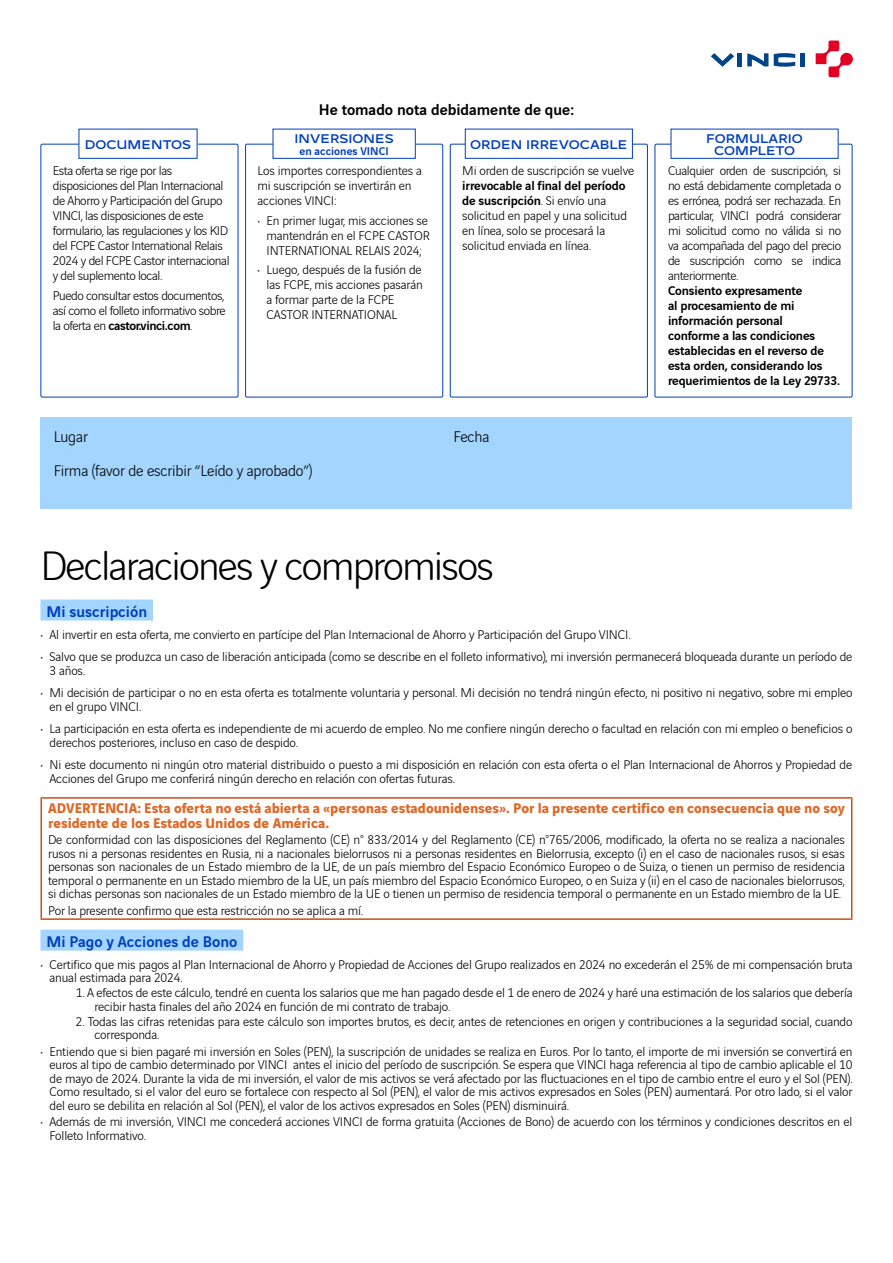
<style>
.page{position:relative;width:893px;height:1263px;background:#fff}
.page>*{position:absolute;margin:0;border:0;box-sizing:border-box;transform-origin:0 0}
.t1{font:300 43.5px "Vinci Rounded";letter-spacing:-.04em;color:#000}
.t2{font:300 16.5px "Vinci Sans";letter-spacing:-.01em;color:#000}
.t3{font:500 16.5px "Vinci Sans";color:#003fbc}
.t4{font:500 16.5px "Vinci Sans";color:#000}
.t5{font:700 15px/15px "Vinci Sans";color:#db6a2a}
.t6{font:300 13.5px/15px "Vinci Sans";letter-spacing:-.01em;color:#000}
.t7{font:300 13.5px/15px "Vinci Sans";letter-spacing:-.03em;color:#000}
.t8{font:500 13.5px/15px "Vinci Sans";letter-spacing:-.01em;color:#000}
.t9{font:500 13.5px/12px "Vinci Sans Expanded";color:#003fbc;text-align:center}
.t10{font:500 12px "Vinci Sans";color:#003fbc}
.s1{font-weight:500}
</style>
<div class="page">
<svg style="left:774px;top:53px;width:21px;height:14px"></svg>
<div style="left:800px;top:53px;width:5px;height:13px;background:#004489"></div>
<div style="left:737px;top:53px;width:5px;height:13px;background:#004489"></div>
<svg style="left:747px;top:53px;width:21px;height:13px"></svg>
<svg style="left:711px;top:53px;width:23px;height:14px"></svg>
<svg style="left:816px;top:41px;width:37px;height:36px"></svg>
<div style="left:40px;top:417px;width:812px;height:92px;background:#a3d5fe"></div>
<div style="left:40px;top:144px;width:198px;height:253px;border:1px solid #003fbc;border-radius:2px"></div>
<div style="left:79px;top:129px;width:118px;height:29px;background:#fff"></div>
<div style="left:79px;top:129px;width:118px;height:30px;border:1px solid #003fbc"></div>
<div style="left:450px;top:144px;width:198px;height:253px;border:1px solid #003fbc;border-radius:2px"></div>
<div style="left:465px;top:129px;width:167px;height:29px;background:#fff"></div>
<div style="left:465px;top:129px;width:168px;height:30px;border:1px solid #003fbc"></div>
<div style="left:655px;top:144px;width:197px;height:253px;border:1px solid #003fbc;border-radius:2px"></div>
<div style="left:671px;top:129px;width:167px;height:29px;background:#fff"></div>
<div style="left:671px;top:129px;width:167px;height:30px;border:1px solid #003fbc"></div>
<div style="left:245px;top:144px;width:198px;height:253px;border:1px solid #003fbc;border-radius:2px"></div>
<div style="left:273px;top:129px;width:142px;height:29px;background:#fff"></div>
<div style="left:273px;top:129px;width:143px;height:30px;border:1px solid #003fbc"></div>
<div style="left:40px;top:599px;width:113px;height:21px;background:#a3d5fe"></div>
<div style="left:40px;top:930px;width:203px;height:21px;background:#a3d5fe"></div>
<hr style="left:40px;top:797px;width:812px;height:2px;background:#cc4d1c">
<hr style="left:40px;top:799px;width:2px;height:119px;background:#cc4d1c">
<hr style="left:851px;top:799px;width:1px;height:119px;background:#cc4d1c">
<hr style="left:40px;top:918px;width:812px;height:2px;background:#cc4d1c">
<p class="t9" style="left:85px;top:137px;width:108px">DOCUMENTOS</p>
<p class="t7" style="left:53px;top:162px;width:178px">Esta oferta se rige por las disposiciones del Plan Internacional de Ahorro y Participación del Grupo VINCI, las disposiciones de este formulario, las regulaciones y los KID del FCPE Castor International Relais 2024 y del FCPE Castor internacional y del suplemento local.</p>
<p class="t6" style="left:53px;top:286px;width:175px;text-align:justify">Puedo consultar estos documentos, así como el folleto informativo sobre la oferta en <span class="s1">castor.vinci.com</span>.</p>
<p class="t4" style="left:319px;top:97px;width:257px">He tomado nota debidamente de que:</p>
<p class="t9" style="left:295px;top:131px;width:101px">INVERSIONES</p>
<p class="t10" style="left:300px;top:142px;width:91px">en acciones VINCI</p>
<p class="t6" style="left:258px;top:162px;width:166px">Los importes correspondientes a mi suscripción se invertirán en acciones VINCI:</p>
<p class="t6" style="left:267px;top:211px;width:165px;text-indent:-9px">• En primer lugar, mis acciones se mantendrán en el FCPE CASTOR<br>INTERNATIONAL RELAIS 2024;</p>
<p class="t6" style="left:267px;top:261px;width:158px;text-indent:-9px">• Luego, después de la fusión de las FCPE, mis acciones pasarán a formar parte de la FCPE<br>CASTOR INTERNATIONAL</p>
<p class="t9" style="left:470px;top:137px;width:159px">ORDEN IRREVOCABLE</p>
<p class="t6" style="left:462px;top:162px;width:174px">Mi orden de suscripción se vuelve</p>
<p class="t6" style="left:462px;top:177px;width:166px"><span class="s1">irrevocable al final del período de suscripción</span>. Si envío una solicitud en papel y una solicitud en línea, solo se procesará la solicitud enviada en línea.</p>
<p class="t2" style="left:54px;top:424px;width:36px">Lugar</p>
<p class="t2" style="left:453px;top:424px;width:37px">Fecha</p>
<p class="t2" style="left:54px;top:459px;width:260px">Firma (favor de escribir “Leído y aprobado”)</p>
<p class="t9" style="left:706px;top:131px;width:98px">FORMULARIO<br>COMPLETO</p>
<p class="t6" style="left:668px;top:162px;width:175px;text-align:justify">Cualquier orden de suscripción, si no está debidamente completada o es errónea, podrá ser rechazada. En particular, VINCI podrá considerar mi solicitud como no válida si no va acompañada del pago del precio de suscripción como se indica anteriormente.</p>
<p class="t8" style="left:668px;top:282px;width:174px">Consiento expresamente<br>al procesamiento de mi información personal<br>conforme a las condiciones establecidas en el reverso de esta orden, considerando los requerimientos de la Ley 29733.</p>
<h1 class="t1" style="left:40px;top:536px;width:455px">Declaraciones y compromisos</h1>
<p class="t3" style="left:46px;top:598px;width:102px">Mi suscripción</p>
<p class="t6" style="left:40px;top:625px;width:591px">• Al invertir en esta oferta, me convierto en partícipe del Plan Internacional de Ahorro y Participación del Grupo VINCI.</p>
<p class="t6" style="left:50px;top:649px;width:804px;line-height:13.5px;text-indent:-9px">• Salvo que se produzca un caso de liberación anticipada (como se describe en el folleto informativo), mi inversión permanecerá bloqueada durante un período de<br>3 años.</p>
<p class="t6" style="left:50px;top:685px;width:805px;line-height:13.5px;text-indent:-9px">• Mi decisión de participar o no en esta oferta es totalmente voluntaria y personal. Mi decisión no tendrá ningún efecto, ni positivo ni negativo, sobre mi empleo en el grupo VINCI.</p>
<p class="t6" style="left:50px;top:721px;width:804px;line-height:13.5px;text-indent:-9px">• La participación en esta oferta es independiente de mi acuerdo de empleo. No me confiere ningún derecho o facultad en relación con mi empleo o beneficios o derechos posteriores, incluso en caso de despido.</p>
<p class="t6" style="left:50px;top:757px;width:804px;line-height:13.5px;text-indent:-9px">• Ni este documento ni ningún otro material distribuido o puesto a mi disposición en relación con esta oferta o el Plan Internacional de Ahorros y Propiedad de<br>Acciones del Grupo me conferirá ningún derecho en relación con ofertas futuras.</p>
<p class="t5" style="left:48px;top:799px;width:798px">ADVERTENCIA: Esta oferta no está abierta a «personas estadounidenses». Por la presente certifico en consecuencia que no soy residente de los Estados Unidos de América.</p>
<p class="t6" style="left:48px;top:832px;width:798px;line-height:13.5px;text-align:justify">De conformidad con las disposiciones del Reglamento (CE) n° 833/2014 y del Reglamento (CE) n°765/2006, modificado, la oferta no se realiza a nacionales rusos ni a personas residentes en Rusia, ni a nacionales bielorrusos ni a personas residentes en Bielorrusia, excepto (i) en el caso de nacionales rusos, si esas personas son nacionales de un Estado miembro de la UE, de un país miembro del Espacio Económico Europeo o de Suiza, o tienen un permiso de residencia temporal o permanente en un Estado miembro de la UE, un país miembro del Espacio Económico Europeo, o en Suiza y (ii) en el caso de nacionales bielorrusos, si dichas personas son nacionales de un Estado miembro de la UE o tienen un permiso de residencia temporal o permanente en un Estado miembro de la UE.</p>
<p class="t6" style="left:48px;top:902px;width:316px">Por la presente confirmo que esta restricción no se aplica a mí.</p>
<p class="t3" style="left:46px;top:928px;width:192px">Mi Pago y Acciones de Bono</p>
<p class="t6" style="left:50px;top:956px;width:805px;line-height:13.5px;text-indent:-9px">• Certifico que mis pagos al Plan Internacional de Ahorro y Propiedad de Acciones del Grupo realizados en 2024 no excederán el 25% de mi compensación bruta anual estimada para 2024.</p>
<p class="t6" style="left:94px;top:985px;width:760px;line-height:13.5px;text-indent:-19px">1. A efectos de este cálculo, tendré en cuenta los salarios que me han pagado desde el 1 de enero de 2024 y haré una estimación de los salarios que debería recibir hasta finales del año 2024 en función de mi contrato de trabajo.</p>
<p class="t6" style="left:94px;top:1013px;width:760px;line-height:13.5px;text-indent:-19px">2. Todas las cifras retenidas para este cálculo son importes brutos, es decir, antes de retenciones en origen y contribuciones a la seguridad social, cuando corresponda.</p>
<p class="t6" style="left:50px;top:1043px;width:805px;line-height:13.5px;text-align:justify;text-indent:-9px">• Entiendo que si bien pagaré mi inversión en Soles (PEN), la suscripción de unidades se realiza en Euros. Por lo tanto, el importe de mi inversión se convertirá en euros al tipo de cambio determinado por VINCI antes el inicio del período de suscripción. Se espera que VINCI haga referencia al tipo de cambio aplicable el 10 de mayo de 2024. Durante la vida de mi inversión, el valor de mis activos se verá afectado por las fluctuaciones en el tipo de cambio entre el euro y el Sol (PEN).<br>Como resultado, si el valor del euro se fortalece con respecto al Sol (PEN), el valor de mis activos expresados en Soles (PEN) aumentará. Por otro lado, si el valor del euro se debilita en relación al Sol (PEN), el valor de los activos expresados en Soles (PEN) disminuirá.</p>
<p class="t6" style="left:50px;top:1114px;width:804px;line-height:13.5px;text-indent:-9px">• Además de mi inversión, VINCI me concederá acciones VINCI de forma gratuita (Acciones de Bono) de acuerdo con los términos y condiciones descritos en el<br>Folleto Informativo.</p>
</div>
